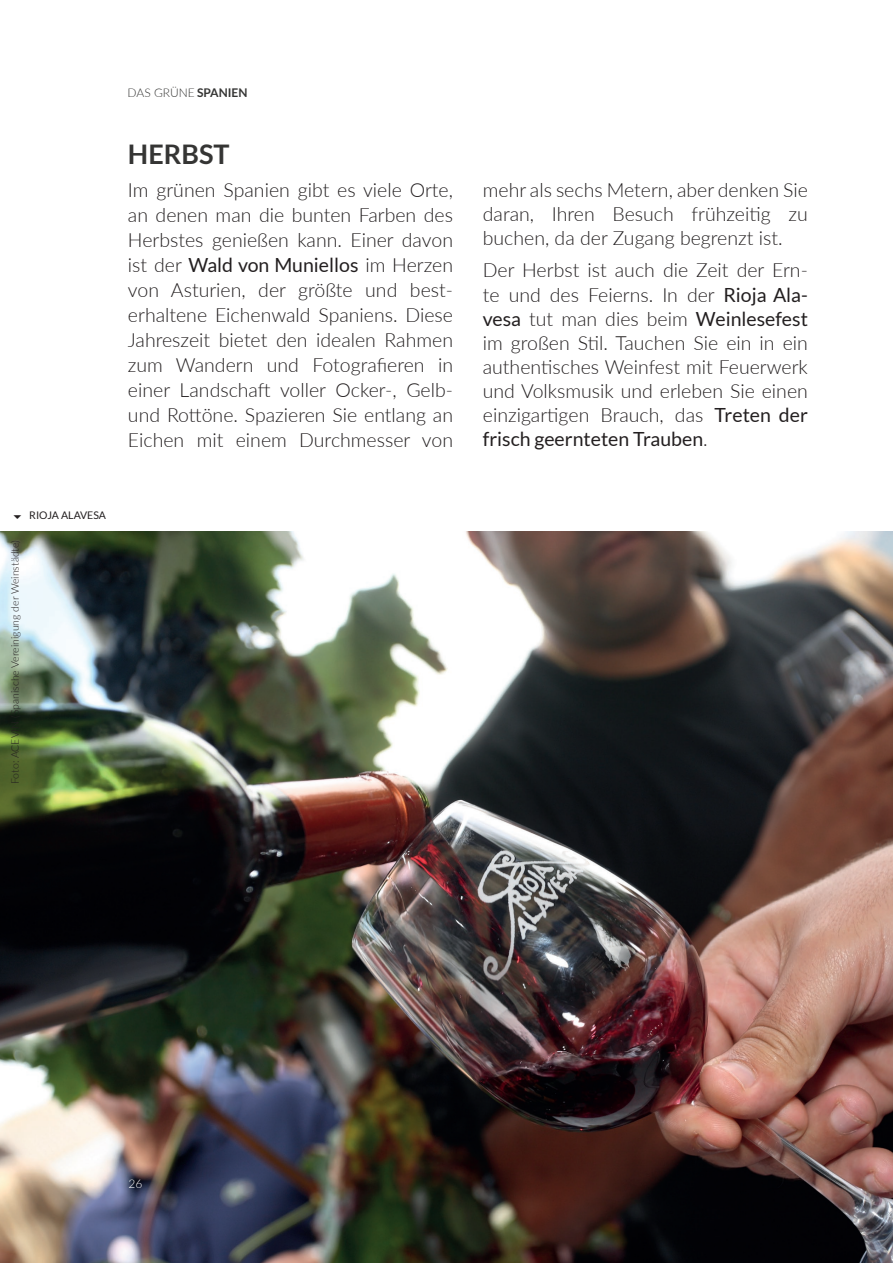
<style>
.page{position:relative;width:893px;height:1263px;background:#fff}
.page>*{position:absolute;margin:0;border:0;box-sizing:border-box;transform-origin:0 0}
.t1{font:700 27px "Lato";color:#353534}
.Body{font:300 19.5px/25px "Lato";color:#231f20;text-align:justify}
.t2{font:300 12px "Lato";color:#353534}
.t3{font:300 12px "Lato";color:#fff}
.PIE_ARRIBA{font:300 10.5px "Lato";color:#231f20}
.t4{font:10.5px "Lato";color:#231f20}
.s1{font-weight:700}
.s2{font-weight:400}
</style>
<div class="page">
<img style="left:0;top:531px;width:893px;height:732px">
<p class="t2" style="left:128px;top:84px;width:121px">DAS GRÜNE <span class="s1">SPANIEN</span></p>
<h2 class="t1" style="left:128px;top:139px;width:103px">HERBST</h2>
<p class="Body" style="left:128px;top:176px;width:327px">Im grünen Spanien gibt es viele Orte, an denen man die bunten Farben des Herbstes genießen kann. Einer davon ist der <span class="s2">Wald von Muniellos</span> im Herzen von Asturien, der größte und best&shy;erhaltene Eichenwald Spaniens. Diese Jahreszeit bietet den idealen Rahmen zum Wandern und Fotografieren in einer Landschaft voller Ocker-, Gelb&shy;und Rottöne. Spazieren Sie entlang an Eichen mit einem Durchmesser von</p>
<p class="Body" style="left:483px;top:177px;width:327px;line-height:24.2px">mehr als sechs Metern, aber denken Sie daran, Ihren Besuch frühzeitig zu buchen, da der Zugang begrenzt ist.</p>
<p class="Body" style="left:483px;top:258px;width:327px;line-height:24.2px">Der Herbst ist auch die Zeit der Ern&shy;te und des Feierns. In der <span class="s2">Rioja Ala&shy;vesa</span> tut man dies beim <span class="s2">Weinlesefest </span>im großen Stil. Tauchen Sie ein in ein authentisches Weinfest mit Feuerwerk und Volksmusik und erleben Sie einen einzigartigen Brauch, das <span class="s2">Treten der frisch geernteten Trauben</span>.</p>
<p class="PIE_ARRIBA" style="left:8px;top:784px;width:245px;rotate:-90deg">Foto: ACEVIN (Spanische Vereinigung der Weinstädte)</p>
<p class="t4" style="left:29px;top:509px;width:78px">RIOJA ALAVESA</p>
<p class="t3" style="left:128px;top:1175px;width:15px">26</p>
</div>
